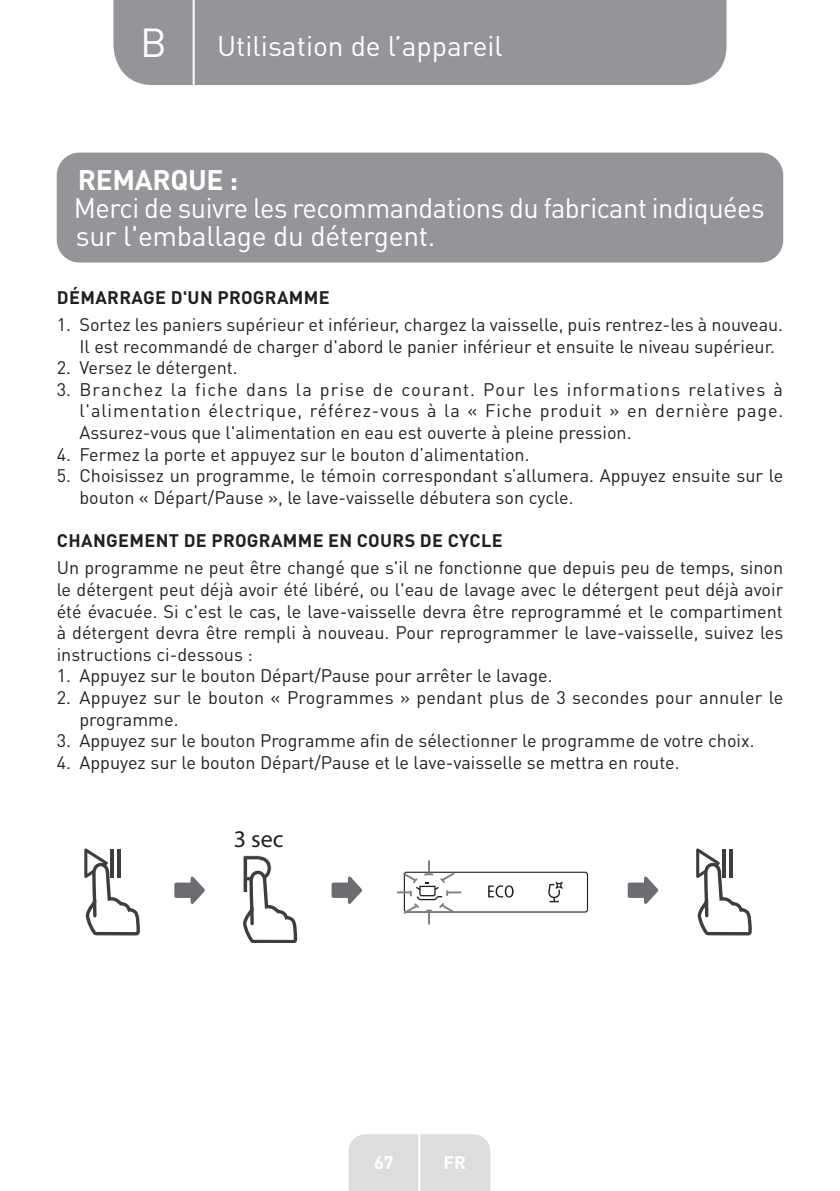
<style>
.page{position:relative;width:840px;height:1191px;background:#fff}
.page>*{position:absolute;margin:0;border:0;box-sizing:border-box;transform-origin:0 0}
.t1{font:40px "DIN Pro";color:#fff}
.Large_Text__3_2_mm__SB{font:28px/28px "DIN Pro";letter-spacing:-.015em;color:#fff}
.Large_Text__3_2_mm__SB-2{font:700 28px "DIN Pro";letter-spacing:-.01em;color:#fff}
.t2{font:24px "Myriad Pro";color:#231f20}
.TitreDroit__gabarit{font:18px/21.6px "DIN Pro";color:#231f20}
.TitreDroit__gabarit-2{font:700 18px "DIN Pro";letter-spacing:.02em;color:#231f20}
.t3{font:700 18px "DIN Pro";color:#fff}
</style>
<div class="page">
<div style="left:113px;top:0;width:613px;height:85px;background:#939598"></div>
<div style="left:348px;top:1134px;width:142px;height:57px;background:#dcdddf"></div>
<hr style="left:418px;top:1111px;width:2px;height:80px;background:#fff">
<hr style="left:192px;top:0;width:2px;height:88px;background:#fff">
<div style="left:57px;top:153px;width:725px;height:109px;background:#939598;border-radius:23px"></div>
<div style="left:403px;top:871px;width:184px;height:41px;border:1px solid #231f20;border-radius:2px"></div>
<svg style="left:84px;top:848px;width:56px;height:88px"></svg>
<hr style="left:93px;top:900px;width:3px;height:15px;background:#3e3e3f">
<svg style="left:243px;top:855px;width:55px;height:87px"></svg>
<svg style="left:250px;top:908px;width:4px;height:15px"></svg>
<svg style="left:696px;top:848px;width:56px;height:88px"></svg>
<svg style="left:704px;top:900px;width:4px;height:15px"></svg>
<svg style="left:174px;top:876px;width:31px;height:28px"></svg>
<svg style="left:331px;top:876px;width:32px;height:28px"></svg>
<svg style="left:627px;top:876px;width:32px;height:28px"></svg>
<svg style="left:488px;top:885px;width:25px;height:12px"></svg>
<svg style="left:548px;top:881px;width:14px;height:21px"></svg>
<svg style="left:397px;top:861px;width:63px;height:63px"></svg>
<h1 class="t1" style="left:140px;top:15px;width:28px">B</h1>
<h2 class="Large_Text__3_2_mm__SB" style="left:217px;top:31px;width:287px">Utilisation de l’appareil</h2>
<p class="Large_Text__3_2_mm__SB-2" style="left:78px;top:156px;width:162px">REMARQUE :</p>
<p class="Large_Text__3_2_mm__SB" style="left:74px;top:192px;width:692px">Merci de suivre les recommandations du fabricant indiquées sur l'emballage du détergent.</p>
<p class="TitreDroit__gabarit-2" style="left:57px;top:282px;width:274px">DÉMARRAGE D'UN PROGRAMME</p>
<p class="TitreDroit__gabarit" style="left:79px;top:313px;width:704px;text-indent:-23px">1. Sortez les paniers supérieur et inférieur, chargez la vaisselle, puis rentrez-les à nouveau.<br>Il est recommandé de charger d'abord le panier inférieur et ensuite le niveau supérieur.</p>
<p class="TitreDroit__gabarit" style="left:57px;top:356px;width:182px">2. Versez le détergent.</p>
<p class="TitreDroit__gabarit" style="left:79px;top:378px;width:705px;text-align:justify;text-indent:-23px">3. Branchez la fiche dans la prise de courant. Pour les informations relatives à l'alimentation électrique, référez-vous à la « Fiche produit » en dernière page.<br>Assurez-vous que l'alimentation en eau est ouverte à pleine pression.</p>
<p class="TitreDroit__gabarit" style="left:57px;top:442px;width:474px">4. Fermez la porte et appuyez sur le bouton d’alimentation.</p>
<p class="TitreDroit__gabarit" style="left:79px;top:464px;width:704px;text-indent:-23px">5. Choisissez un programme, le témoin correspondant s’allumera. Appuyez ensuite sur le bouton « Départ/Pause », le lave-vaisselle débutera son cycle.</p>
<p class="TitreDroit__gabarit-2" style="left:57px;top:525px;width:447px">CHANGEMENT DE PROGRAMME EN COURS DE CYCLE</p>
<p class="TitreDroit__gabarit" style="left:57px;top:556px;width:727px;text-align:justify">Un programme ne peut être changé que s'il ne fonctionne que depuis peu de temps, sinon le détergent peut déjà avoir été libéré, ou l'eau de lavage avec le détergent peut déjà avoir été évacuée. Si c'est le cas, le lave-vaisselle devra être reprogrammé et le compartiment à détergent devra être rempli à nouveau. Pour reprogrammer le lave-vaisselle, suivez les instructions ci-dessous :</p>
<p class="TitreDroit__gabarit" style="left:57px;top:664px;width:497px">1. Appuyez sur le bouton Départ/Pause pour arrêter le lavage.</p>
<p class="TitreDroit__gabarit" style="left:79px;top:686px;width:705px;text-indent:-23px">2. Appuyez sur le bouton « Programmes » pendant plus de 3 secondes pour annuler le programme.</p>
<p class="TitreDroit__gabarit" style="left:57px;top:729px;width:699px">3. Appuyez sur le bouton Programme afin de sélectionner le programme de votre choix.</p>
<p class="TitreDroit__gabarit" style="left:57px;top:750px;width:624px">4. Appuyez sur le bouton Départ/Pause et le lave-vaisselle se mettra en route.</p>
<p class="t2" style="left:234px;top:823px;width:51px">3 sec</p>
<p class="t3" style="left:374px;top:1147px;width:21px">67</p>
<p class="t3" style="left:443px;top:1147px;width:24px">FR</p>
</div>
